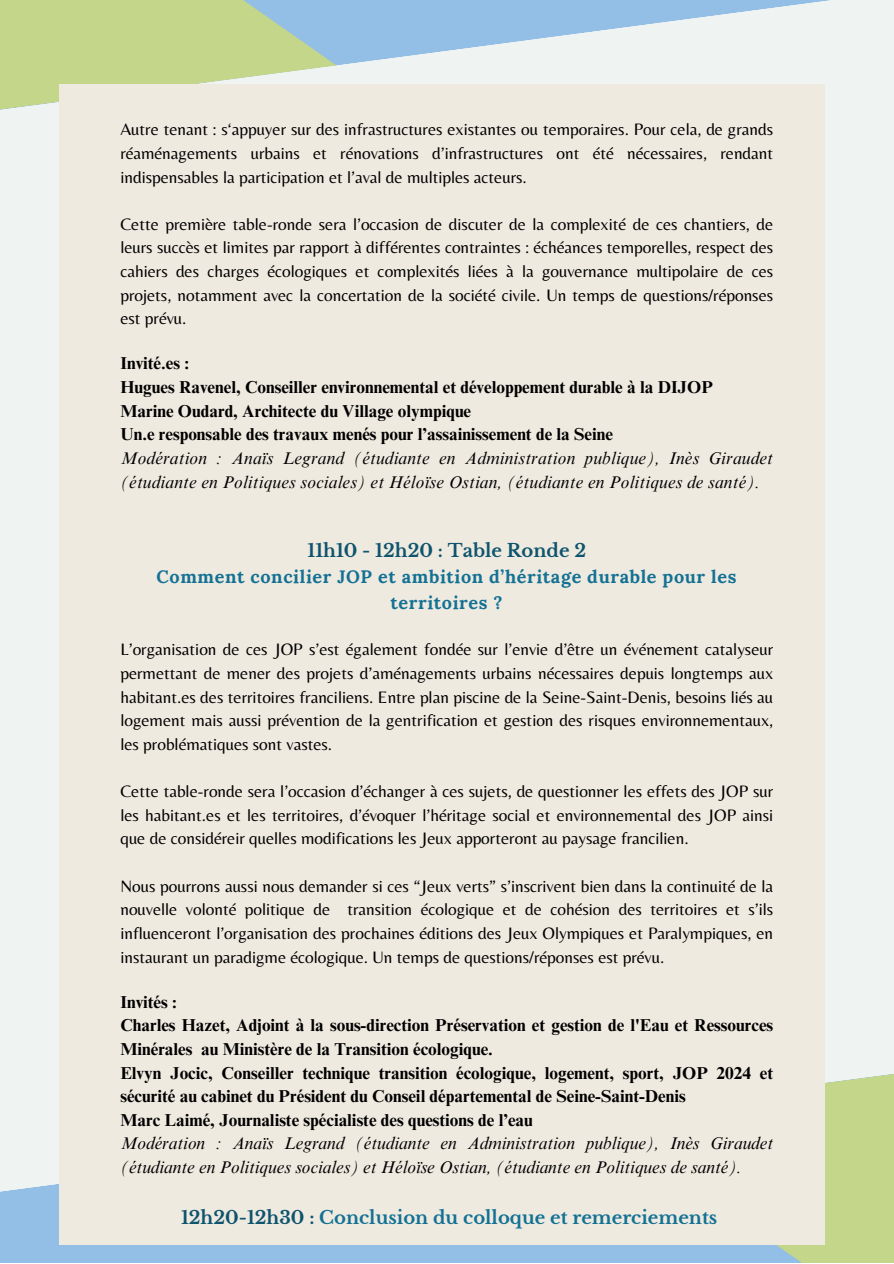
<style>
.page{position:relative;width:894px;height:1264px;background:#fff}
.page>*{position:absolute;margin:0;border:0;box-sizing:border-box;transform-origin:0 0}
.t1{font:700 18px/25.8px "Lora";letter-spacing:.035em;color:#137194;text-align:center}
.t2{font:700 18px "Libre Baskerville";color:#137194}
.t3{font:17.25px/23.7px "Belleza";color:#000;text-align:justify}
.t4{font:700 17.25px/23.7px "Times NRMT Pro";color:#000}
.t5{font:italic 17.25px/23.7px "Times NRMT Pro";letter-spacing:.005em;color:#000}
.s1{font-family:"Libre Baskerville";color:#0e546d}
.s2{color:#0e546d}
</style>
<div class="page">
<div style="left:0;top:0;width:893px;height:1262px;background:#eff4f3"></div>
<div style="left:0;top:1184px;width:589px;height:79px;background:#93bee6"></div>
<svg style="left:336px;top:0;width:494px;height:66px"></svg>
<svg style="left:589px;top:1074px;width:304px;height:189px;fill:#c3d689"></svg>
<svg style="left:0;top:0;width:336px;height:110px;fill:#c3d689"></svg>
<div style="left:59px;top:84px;width:766px;height:1160px;background:#efeae0"></div>
<p class="t3" style="left:120px;top:117px;width:654px">Autre tenant : s‘appuyer sur des infrastructures existantes ou temporaires. Pour cela, de grands réaménagements urbains et rénovations d’infrastructures ont été nécessaires, rendant indispensables la participation et l’aval de multiples acteurs.</p>
<p class="t3" style="left:120px;top:212px;width:654px">Cette première table-ronde sera l’occasion de discuter de la complexité de ces chantiers, de leurs succès et limites par rapport à différentes contraintes : échéances temporelles, respect des cahiers des charges écologiques et complexités liées à la gouvernance multipolaire de ces projets, notamment avec la concertation de la société civile. Un temps de questions/réponses est prévu.</p>
<p class="t4" style="left:120px;top:354px;width:70px">Invité.es :</p>
<p class="t4" style="left:120px;top:377px;width:594px">Hugues Ravenel, Conseiller environnemental et développement durable à la DIJOP</p>
<p class="t4" style="left:120px;top:401px;width:352px">Marine Oudard, Architecte du Village olympique</p>
<p class="t4" style="left:120px;top:424px;width:494px">Un.e responsable des travaux menés pour l’assainissement de la Seine</p>
<p class="t5" style="left:120px;top:448px;width:654px">Modération : Anaïs Legrand (étudiante en Administration publique), Inès Giraudet (étudiante en Politiques sociales) et Héloïse Ostian, (étudiante en Politiques de santé).</p>
<p class="t1" style="left:156px;top:537px;width:581px"><span class="s1">11h10 - 12h20 : Table Ronde 2<br></span>Comment concilier JOP et ambition d’héritage durable pour les territoires ?</p>
<p class="t3" style="left:120px;top:637px;width:654px">L’organisation de ces JOP s’est également fondée sur l’envie d’être un événement catalyseur permettant de mener des projets d’aménagements urbains nécessaires depuis longtemps aux habitant.es des territoires franciliens. Entre plan piscine de la Seine-Saint-Denis, besoins liés au logement mais aussi prévention de la gentrification et gestion des risques environnementaux, les problématiques sont vastes.</p>
<p class="t3" style="left:120px;top:779px;width:654px">Cette table-ronde sera l’occasion d’échanger à ces sujets, de questionner les effets des JOP sur les habitant.es et les territoires, d’évoquer l’héritage social et environnemental des JOP ainsi que de considéreir quelles modifications les Jeux apporteront au paysage francilien.</p>
<p class="t3" style="left:120px;top:873px;width:654px">Nous pourrons aussi nous demander si ces “Jeux verts” s’inscrivent bien dans la continuité de la nouvelle volonté politique de transition écologique et de cohésion des territoires et s’ils influenceront l’organisation des prochaines éditions des Jeux Olympiques et Paralympiques, en instaurant un paradigme écologique. Un temps de questions/réponses est prévu.</p>
<p class="t4" style="left:120px;top:992px;width:58px">Invités :</p>
<p class="t4" style="left:120px;top:1015px;width:654px">Charles Hazet, Adjoint à la sous-direction Préservation et gestion de l'Eau et Ressources<br>Minérales au Ministère de la Transition écologique.</p>
<p class="t4" style="left:120px;top:1062px;width:654px">Elvyn Jocic, Conseiller technique transition écologique, logement, sport, JOP 2024 et sécurité au cabinet du Président du Conseil départemental de Seine-Saint-Denis</p>
<p class="t4" style="left:120px;top:1110px;width:414px">Marc Laimé, Journaliste spécialiste des questions de l’eau</p>
<p class="t5" style="left:120px;top:1133px;width:654px">Modération : Anaïs Legrand (étudiante en Administration publique), Inès Giraudet (étudiante en Politiques sociales) et Héloïse Ostian, (étudiante en Politiques de santé).</p>
<h1 class="t2" style="left:181px;top:1206px;width:537px"><span class="s2">12h20-12h30 :</span> Conclusion du colloque et remerciements</h1>
</div>
